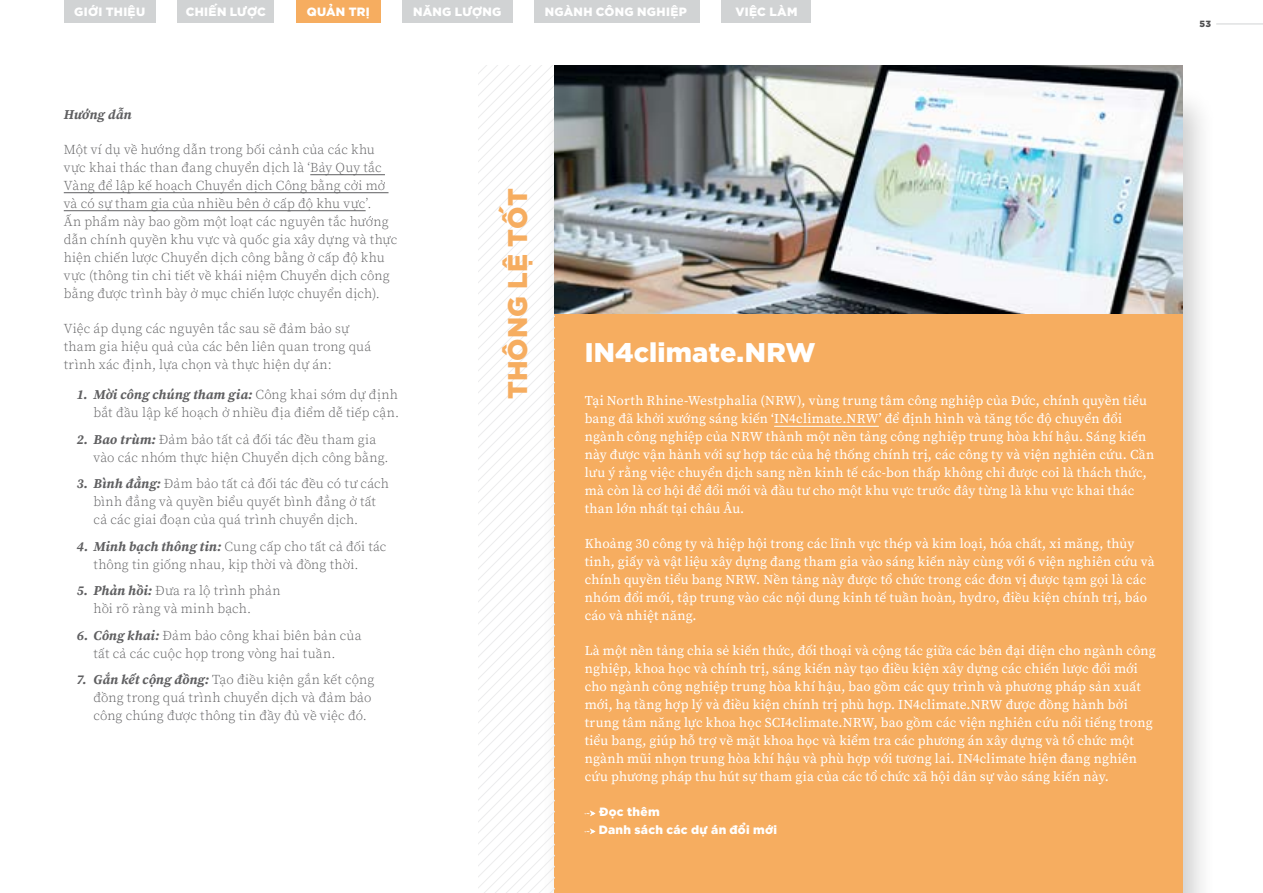
<style>
.page{position:relative;width:1263px;height:893px;background:#fff}
.page>*{position:absolute;margin:0;border:0;box-sizing:border-box;transform-origin:0 0}
.t1{font:900 27px "SVN Gotham";letter-spacing:.005em;color:#fff}
.t2{font:900 27px "SVN Gotham";color:#f6ad60}
.t3{font:13.5px/18px "Source Serif Pro";letter-spacing:.01em;color:#fff}
.t4{font:300 13.5px/18px "Source Serif Pro";letter-spacing:.01em;color:#5f5f61}
.t5{font:italic 700 13.5px "Source Serif Pro";letter-spacing:.015em;color:#5f5f61}
.t6{font:900 12px/18px "SVN Gotham";letter-spacing:.025em;color:#fff}
.t7{font:900 9px "SVN Gotham";color:#4d4d4f}
.s1{font-weight:700;font-style:italic}
</style>
<div class="page">
<div style="left:64px;top:0;width:92px;height:22px;background:#d1d3d4"></div>
<div style="left:402px;top:0;width:110px;height:22px;background:#d1d3d4"></div>
<div style="left:296px;top:0;width:84px;height:22px;background:#f6ad60"></div>
<div style="left:178px;top:0;width:96px;height:22px;background:#d1d3d4"></div>
<div style="left:534px;top:0;width:166px;height:22px;background:#d1d3d4"></div>
<div style="left:722px;top:0;width:89px;height:22px;background:#d1d3d4"></div>
<hr style="left:1216px;top:24px;width:47px;height:1px;background:#d1d3d4">
<div style="left:541px;top:85px;width:676px;height:808px;background:#000;opacity:.2"></div>
<div style="left:554px;top:98px;width:628px;height:795px;background:#f6ad60"></div>
<svg style="left:478px;top:66px;width:76px;height:827px"></svg>
<hr style="left:774px;top:426px;width:105px;height:1px;background:#fff">
<svg style="left:585px;top:810px;width:10px;height:6px"></svg>
<svg style="left:585px;top:828px;width:10px;height:6px"></svg>
<img style="left:554px;top:66px;width:628px;height:247px">
<hr style="left:310px;top:174px;width:75px;height:1px;background:#5f5f61">
<hr style="left:64px;top:192px;width:324px;height:1px;background:#5f5f61">
<hr style="left:64px;top:210px;width:302px;height:1px;background:#5f5f61">
<p class="t6" style="left:74px;top:2px;width:72px">GIỚI THIỆU</p>
<p class="t6" style="left:186px;top:2px;width:82px">CHIẾN LƯỢC</p>
<p class="t6" style="left:307px;top:2px;width:64px">QUẢN TRỊ</p>
<p class="t6" style="left:413px;top:2px;width:90px">NĂNG LƯỢNG</p>
<p class="t6" style="left:545px;top:2px;width:144px">NGÀNH CÔNG NGHIỆP</p>
<p class="t6" style="left:735px;top:2px;width:64px">VIỆC LÀM</p>
<p class="t5" style="left:64px;top:105px;width:69px">Hướng dẫn</p>
<p class="t4" style="left:64px;top:140px;width:335px">Một ví dụ về hướng dẫn trong bối cảnh của các khu vực khai thác than đang chuyển dịch là ‘Bảy Quy tắc Vàng để lập kế hoạch Chuyển dịch Công bằng cởi mở và có sự tham gia của nhiều bên ở cấp độ khu vực’.<br>Ấn phẩm này bao gồm một loạt các nguyên tắc hướng dẫn chính quyền khu vực và quốc gia xây dựng và thực hiện chiến lược Chuyển dịch công bằng ở cấp độ khu vực (thông tin chi tiết về khái niệm Chuyển dịch công bằng được trình bày ở mục chiến lược chuyển dịch).</p>
<p class="t4" style="left:64px;top:319px;width:309px">Việc áp dụng các nguyên tắc sau sẽ đảm bảo sự tham gia hiệu quả của các bên liên quan trong quá trình xác định, lựa chọn và thực hiện dự án:</p>
<p class="t4" style="left:77px;top:386px;width:324px;text-align:right"><span class="s1">1. Mời công chúng tham gia:</span> Công khai sớm dự định bắt đầu lập kế hoạch ở nhiều địa điểm dễ tiếp cận.</p>
<p class="t4" style="left:94px;top:431px;width:297px;text-indent:-17px"><span class="s1">2. Bao trùm:</span> Đảm bảo tất cả đối tác đều tham gia vào các nhóm thực hiện Chuyển dịch công bằng.</p>
<p class="t4" style="left:94px;top:475px;width:297px;text-indent:-17px"><span class="s1">3. Bình đẳng:</span> Đảm bảo tất cả đối tác đều có tư cách bình đẳng và quyền biểu quyết bình đẳng ở tất cả các giai đoạn của quá trình chuyển dịch.</p>
<p class="t4" style="left:94px;top:538px;width:294px;text-indent:-17px"><span class="s1">4. Minh bạch thông tin:</span> Cung cấp cho tất cả đối tác thông tin giống nhau, kịp thời và đồng thời.</p>
<p class="t4" style="left:94px;top:582px;width:188px;text-indent:-17px"><span class="s1">5. Phản hồi:</span> Đưa ra lộ trình phản hồi rõ ràng và minh bạch.</p>
<p class="t4" style="left:94px;top:627px;width:269px;text-indent:-17px"><span class="s1">6. Công khai:</span> Đảm bảo công khai biên bản của tất cả các cuộc họp trong vòng hai tuần.</p>
<p class="t4" style="left:94px;top:671px;width:282px;text-indent:-17px"><span class="s1">7. Gắn kết cộng đồng:</span> Tạo điều kiện gắn kết cộng đồng trong quá trình chuyển dịch và đảm bảo công chúng được thông tin đầy đủ về việc đó.</p>
<h1 class="t2" style="left:495px;top:399px;width:212px;rotate:-90deg">THÔNG LỆ TỐT</h1>
<h1 class="t1" style="left:585px;top:330px;width:232px">IN4climate.NRW</h1>
<p class="t3" style="left:585px;top:392px;width:571px">Tại North Rhine-Westphalia (NRW), vùng trung tâm công nghiệp của Đức, chính quyền tiểu bang đã khởi xướng sáng kiến ‘IN4climate.NRW’ để định hình và tăng tốc độ chuyển đổi ngành công nghiệp của NRW thành một nền tảng công nghiệp trung hòa khí hậu. Sáng kiến này được vận hành với sự hợp tác của hệ thống chính trị, các công ty và viện nghiên cứu. Cần lưu ý rằng việc chuyển dịch sang nền kinh tế các-bon thấp không chỉ được coi là thách thức, mà còn là cơ hội để đổi mới và đầu tư cho một khu vực trước đây từng là khu vực khai thác than lớn nhất tại châu Âu.</p>
<p class="t3" style="left:585px;top:535px;width:571px">Khoảng 30 công ty và hiệp hội trong các lĩnh vực thép và kim loại, hóa chất, xi măng, thủy tinh, giấy và vật liệu xây dựng đang tham gia vào sáng kiến này cùng với 6 viện nghiên cứu và chính quyền tiểu bang NRW. Nền tảng này được tổ chức trong các đơn vị được tạm gọi là các nhóm đổi mới, tập trung vào các nội dung kinh tế tuần hoàn, hydro, điều kiện chính trị, báo cáo và nhiệt năng.</p>
<p class="t3" style="left:585px;top:642px;width:573px">Là một nền tảng chia sẻ kiến thức, đối thoại và cộng tác giữa các bên đại diện cho ngành công nghiệp, khoa học và chính trị, sáng kiến này tạo điều kiện xây dựng các chiến lược đổi mới cho ngành công nghiệp trung hòa khí hậu, bao gồm các quy trình và phương pháp sản xuất mới, hạ tầng hợp lý và điều kiện chính trị phù hợp. IN4climate.NRW được đồng hành bởi trung tâm năng lực khoa học SCI4climate.NRW, bao gồm các viện nghiên cứu nổi tiếng trong tiểu bang, giúp hỗ trợ về mặt khoa học và kiểm tra các phương án xây dựng và tổ chức một ngành mũi nhọn trung hòa khí hậu và phù hợp với tương lai. IN4climate hiện đang nghiên cứu phương pháp thu hút sự tham gia của các tổ chức xã hội dân sự vào sáng kiến này.</p>
<p class="t6" style="left:599px;top:802px;width:180px">Đọc thêm<br>Danh sách các dự án đổi mới</p>
<p class="t7" style="left:1199px;top:16px;width:13px">53</p>
</div>
